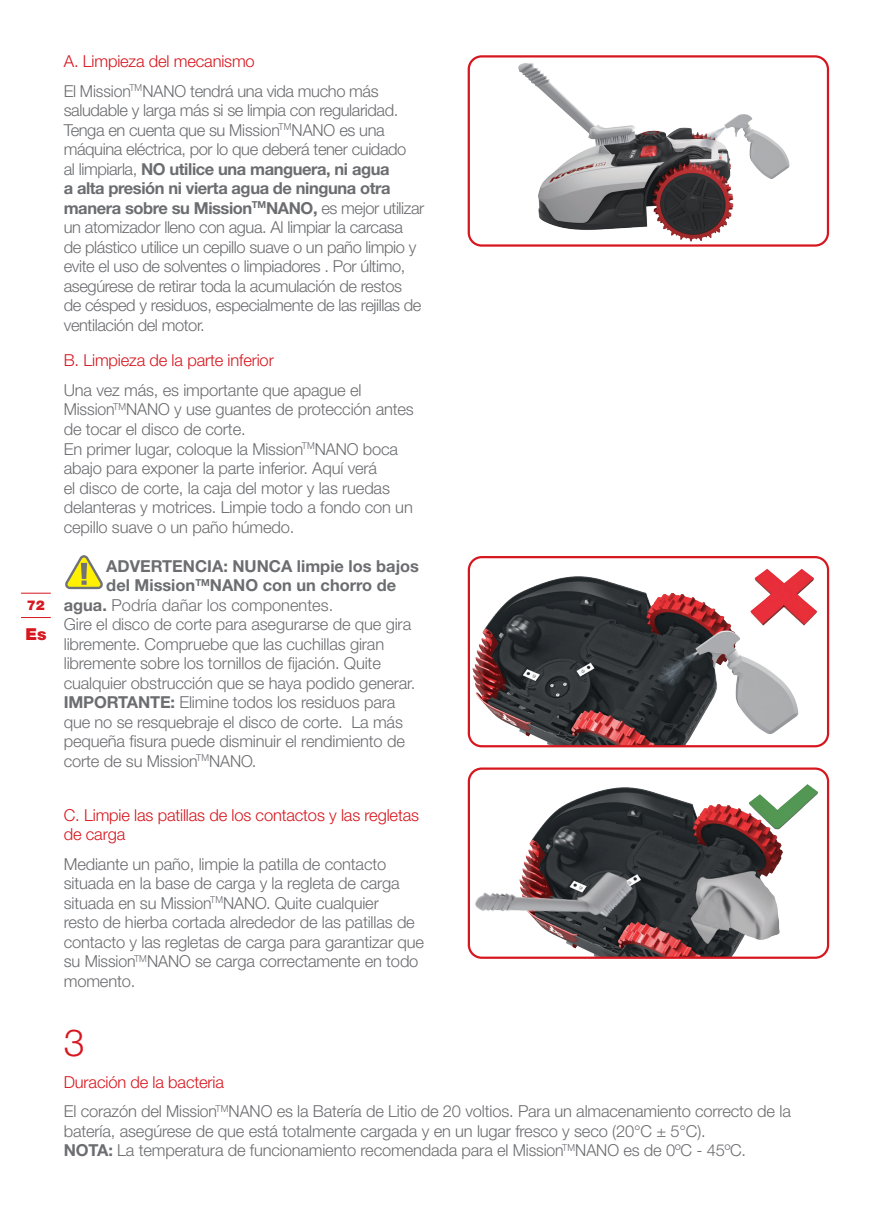
<style>
.page{position:relative;width:893px;height:1212px;background:#fff}
.page>*{position:absolute;margin:0;border:0;box-sizing:border-box;transform-origin:0 0}
.t1{font:300 37.5px "Helvetica Neue LT Std";color:#d7171f}
.t2{font:300 16.5px/19.5px "Helvetica Neue LT Std";letter-spacing:-.01em;color:#6c6d70}
.t3{font:300 16.5px/19.5px "Helvetica Neue LT Std";letter-spacing:-.01em;color:#d7171f}
.t4{font:700 16.5px "Helvetica Neue LT Std";color:#6c6d70}
.t5{font:900 16.5px "Helvetica Neue LT Std";color:#d7171f}
.t6{font:900 13.5px "Helvetica Neue LT Std";color:#d7171f}
.s1{font-family:"Helvetica Neue LT Pro"}
.s2{font-weight:700}
</style>
<div class="page">
<hr style="left:21px;top:617px;width:30px;height:1px;background:#d7171f">
<hr style="left:21px;top:593px;width:30px;height:1px;background:#d7171f">
<img style="left:518px;top:63px;width:272px;height:179px">
<div style="left:468px;top:55px;width:361px;height:192px;border:2px solid #d7171f;border-radius:13px"></div>
<svg style="left:65px;top:555px;width:38px;height:34px"></svg>
<img style="left:469px;top:576px;width:262px;height:170px">
<div style="left:468px;top:556px;width:361px;height:191px;border:2px solid #d7171f;border-radius:13px"></div>
<img style="left:648px;top:625px;width:151px;height:112px">
<img style="left:746px;top:568px;width:71px;height:66px">
<img style="left:524px;top:787px;width:259px;height:169px">
<div style="left:468px;top:767px;width:361px;height:192px;border:2px solid #d7171f;border-radius:13px"></div>
<img style="left:685px;top:869px;width:98px;height:83px">
<img style="left:468px;top:862px;width:170px;height:67px">
<img style="left:746px;top:769px;width:75px;height:74px">
<p class="t6" style="left:27px;top:597px;width:20px">72</p>
<p class="t5" style="left:25px;top:624px;width:23px">Es</p>
<p class="t3" style="left:64px;top:51px;width:193px">A. Limpieza del mecanismo</p>
<p class="t2" style="left:64px;top:81px;width:362px">El <span class="s1">Mission</span><sup>TM</sup><span class="s1">NANO</span> tendrá una vida mucho más saludable y larga más si se limpia con regularidad.<br>Tenga en cuenta que su <span class="s1">Mission</span><sup>TM</sup><span class="s1">NANO</span> es una máquina eléctrica, por lo que deberá tener cuidado<br>al limpiarla, <span class="s2">NO utilice una manguera, ni agua<br>a alta presión ni vierta agua de ninguna otra manera sobre su Mission</span><sup>TM</sup><span class="s2">NANO,</span> es mejor utilizar un atomizador lleno con agua. Al limpiar la carcasa de plástico utilice un cepillo suave o un paño limpio y evite el uso de solventes o limpiadores . Por último, asegúrese de retirar toda la acumulación de restos<br>de césped y residuos, especialmente de las rejillas de ventilación del motor.</p>
<p class="t3" style="left:64px;top:350px;width:212px">B. Limpieza de la parte inferior</p>
<p class="t2" style="left:64px;top:380px;width:352px">Una vez más, es importante que apague el<br><span class="s1">Mission</span><sup>TM</sup><span class="s1">NANO</span> y use guantes de protección antes de tocar el disco de corte.</p>
<p class="t2" style="left:64px;top:438px;width:351px">En primer lugar, coloque la <span class="s1">Mission</span><sup>TM</sup><span class="s1">NANO</span> boca abajo para exponer la parte inferior. Aquí verá<br>el disco de corte, la caja del motor y las ruedas delanteras y motrices. Limpie todo a fondo con un cepillo suave o un paño húmedo.</p>
<p class="t4" style="left:106px;top:555px;width:314px">ADVERTENCIA: NUNCA limpie los bajos</p>
<p class="t4" style="left:106px;top:575px;width:291px">del Mission<sup>TM</sup>NANO con un chorro de</p>
<p class="t2" style="left:64px;top:594px;width:271px"><span class="s2">agua.</span> Podría dañar los componentes.</p>
<p class="t2" style="left:64px;top:614px;width:353px">Gire el disco de corte para asegurarse de que gira libremente. Compruebe que las cuchillas giran libremente sobre los tornillos de fijación. Quite cualquier obstrucción que se haya podido generar.</p>
<p class="t2" style="left:64px;top:692px;width:343px"><span class="s2">IMPORTANTE:</span> Elimine todos los residuos para que no se resquebraje el disco de corte. La más pequeña fisura puede disminuir el rendimiento de corte de su <span class="s1">Mission</span><sup>TM</sup><span class="s1">NANO</span>.</p>
<p class="t3" style="left:64px;top:805px;width:357px">C. Limpie las patillas de los contactos y las regletas de carga</p>
<p class="t2" style="left:64px;top:854px;width:362px">Mediante un paño, limpie la patilla de contacto situada en la base de carga y la regleta de carga situada en su <span class="s1">Mission</span><sup>TM</sup><span class="s1">NANO</span>. Quite cualquier<br>resto de hierba cortada alrededor de las patillas de contacto y las regletas de carga para garantizar que su <span class="s1">Mission</span><sup>TM</sup><span class="s1">NANO</span> se carga correctamente en todo momento.</p>
<p class="t1" style="left:64px;top:1020px;width:22px">3</p>
<p class="t3" style="left:64px;top:1072px;width:162px">Duración de la bacteria</p>
<p class="t2" style="left:64px;top:1101px;width:729px">El corazón del <span class="s1">Mission</span><sup>TM</sup><span class="s1">NANO</span> es la Batería de Litio de 20 voltios. Para un almacenamiento correcto de la batería, asegúrese de que está totalmente cargada y en un lugar fresco y seco (20°C ± 5°C).</p>
<p class="t2" style="left:64px;top:1140px;width:684px"><span class="s2">NOTA:</span> La temperatura de funcionamiento recomendada para el <span class="s1">Mission</span><sup>TM</sup><span class="s1">NANO</span> es de 0ºC - 45ºC.</p>
</div>
